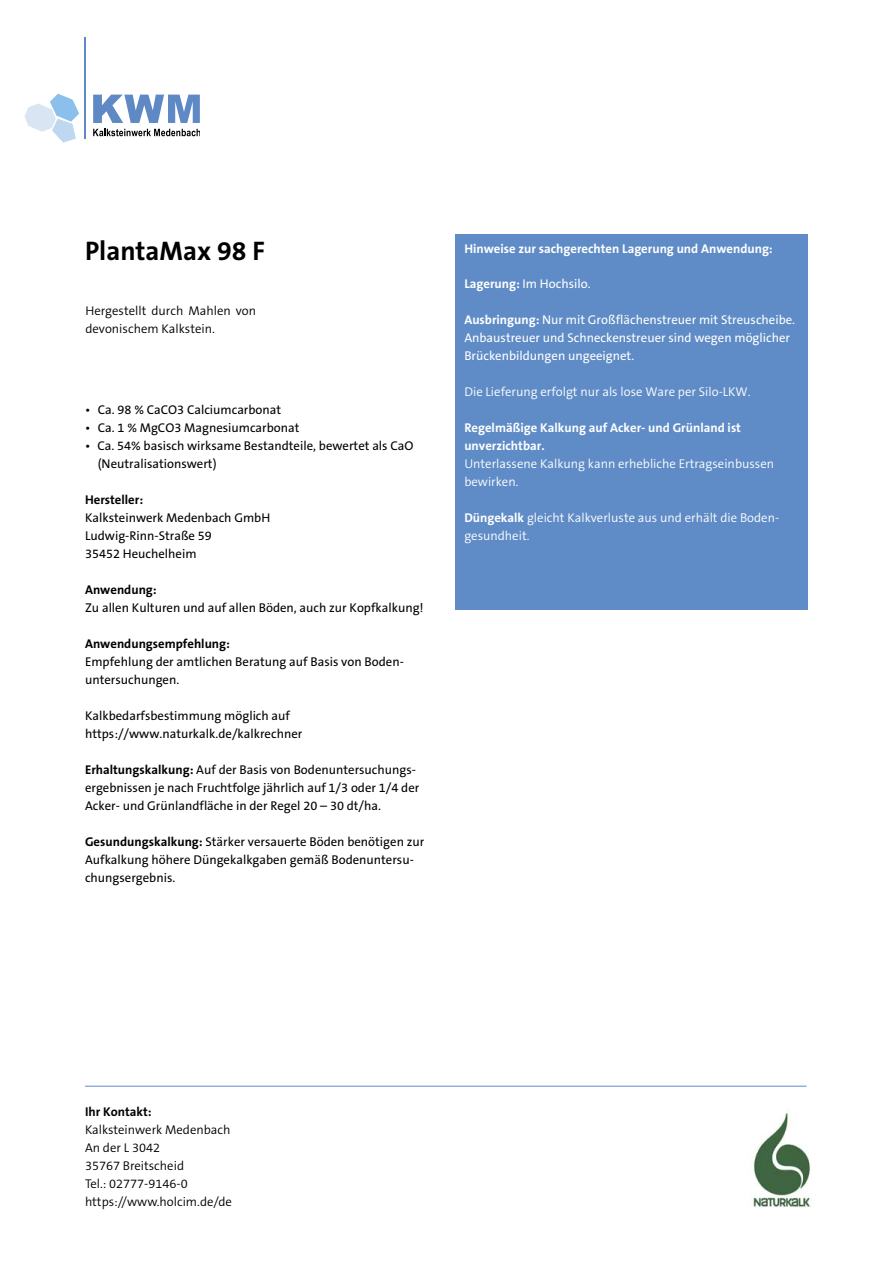
<style>
.page{position:relative;width:893px;height:1263px;background:#fff}
.page>*{position:absolute;margin:0;border:0;box-sizing:border-box;transform-origin:0 0}
.t1{font:700 27px "The Sans B7";color:#000}
.t2{font:12.75px/18px "The Sans B5 Plain";color:#000}
.t3{font:300 12.75px/18px "The Sans B4";color:#fff}
.t4{font:12.75px/18px "The Sans B5 Plain";color:#fff}
.t5{font:300 12.75px/18px "The Sans B4";color:#000}
.t6{font:700 12.75px/18px "The Sans B7";color:#fff}
.t7{font:700 12.75px "The Sans B7";color:#000}
.s1{font-family:"The Sans B7";font-weight:700}
</style>
<div class="page">
<div style="left:456px;top:234px;width:352px;height:376px;background:#5f8cc7"></div>
<svg style="left:93px;top:95px;width:107px;height:28px"></svg>
<svg style="left:93px;top:129px;width:107px;height:7px"></svg>
<hr style="left:84px;top:37px;width:2px;height:102px;background:#5e89c5">
<svg style="left:24px;top:94px;width:55px;height:49px"></svg>
<img style="left:752px;top:1111px;width:58px;height:97px">
<hr style="left:85px;top:1086px;width:721px;height:1px;background:#5f8cc7">
<h1 class="t1" style="left:85px;top:237px;width:181px">PlantaMax 98 F</h1>
<p class="t5" style="left:85px;top:302px;width:172px">Hergestellt durch Mahlen von devonischem Kalkstein.</p>
<p class="t2" style="left:85px;top:401px;width:198px">• Ca. 98 % CaCO3 Calciumcarbonat</p>
<p class="t2" style="left:85px;top:419px;width:216px">• Ca. 1 % MgCO3 Magnesiumcarbonat</p>
<p class="t2" style="left:98px;top:437px;width:317px;text-indent:-13px">• Ca. 54% basisch wirksame Bestandteile, bewertet als CaO (Neutralisationswert)</p>
<p class="t7" style="left:85px;top:493px;width:60px">Hersteller:</p>
<p class="t2" style="left:85px;top:509px;width:187px">Kalksteinwerk Medenbach GmbH<br>Ludwig-Rinn-Straße 59<br>35452 Heuchelheim</p>
<p class="t7" style="left:85px;top:583px;width:73px">Anwendung:</p>
<p class="t2" style="left:85px;top:599px;width:340px">Zu allen Kulturen und auf allen Böden, auch zur Kopfkalkung!</p>
<p class="t7" style="left:85px;top:637px;width:146px">Anwendungsempfehlung:</p>
<p class="t2" style="left:85px;top:653px;width:320px">Empfehlung der amtlichen Beratung auf Basis von Boden&shy;untersuchungen.</p>
<p class="t2" style="left:85px;top:707px;width:219px">Kalkbedarfsbestimmung möglich auf https://www.naturkalk.de/kalkrechner</p>
<p class="t2" style="left:85px;top:761px;width:336px"><span class="s1">Erhaltungskalkung:</span> Auf der Basis von Bodenuntersuchungs&shy;ergebnissen je nach Fruchtfolge jährlich auf 1/3 oder 1/4 der<br>Acker- und Grünlandfläche in der Regel 20 – 30 dt/ha.</p>
<p class="t2" style="left:85px;top:833px;width:341px"><span class="s1">Gesundungskalkung:</span> Stärker versauerte Böden benötigen zur<br>Aufkalkung höhere Düngekalkgaben gemäß Bodenuntersu&shy;chungsergebnis.</p>
<p class="t6" style="left:464px;top:240px;width:310px">Hinweise zur sachgerechten Lagerung und Anwendung:</p>
<p class="t4" style="left:464px;top:276px;width:128px"><span class="s1">Lagerung:</span> Im Hochsilo.</p>
<p class="t4" style="left:464px;top:311px;width:332px"><span class="s1">Ausbringung:</span> Nur mit Großflächenstreuer mit Streuscheibe.<br>Anbaustreuer und Schneckenstreuer sind wegen möglicher<br>Brückenbildungen ungeeignet.</p>
<p class="t3" style="left:464px;top:383px;width:288px">Die Lieferung erfolgt nur als lose Ware per Silo-LKW.</p>
<p class="t6" style="left:464px;top:419px;width:278px">Regelmäßige Kalkung auf Acker- und Grünland ist unverzichtbar.</p>
<p class="t3" style="left:464px;top:455px;width:311px">Unterlassene Kalkung kann erhebliche Ertragseinbussen bewirken.</p>
<p class="t3" style="left:464px;top:509px;width:316px"><span class="s1">Düngekalk</span> gleicht Kalkverluste aus und erhält die Boden&shy;gesundheit.</p>
<p class="t7" style="left:85px;top:1105px;width:68px">Ihr Kontakt:</p>
<p class="t5" style="left:85px;top:1121px;width:148px">Kalksteinwerk Medenbach<br>An der L 3042<br>35767 Breitscheid<br>Tel.: 02777-9146-0 https://www.holcim.de/de</p>
</div>
